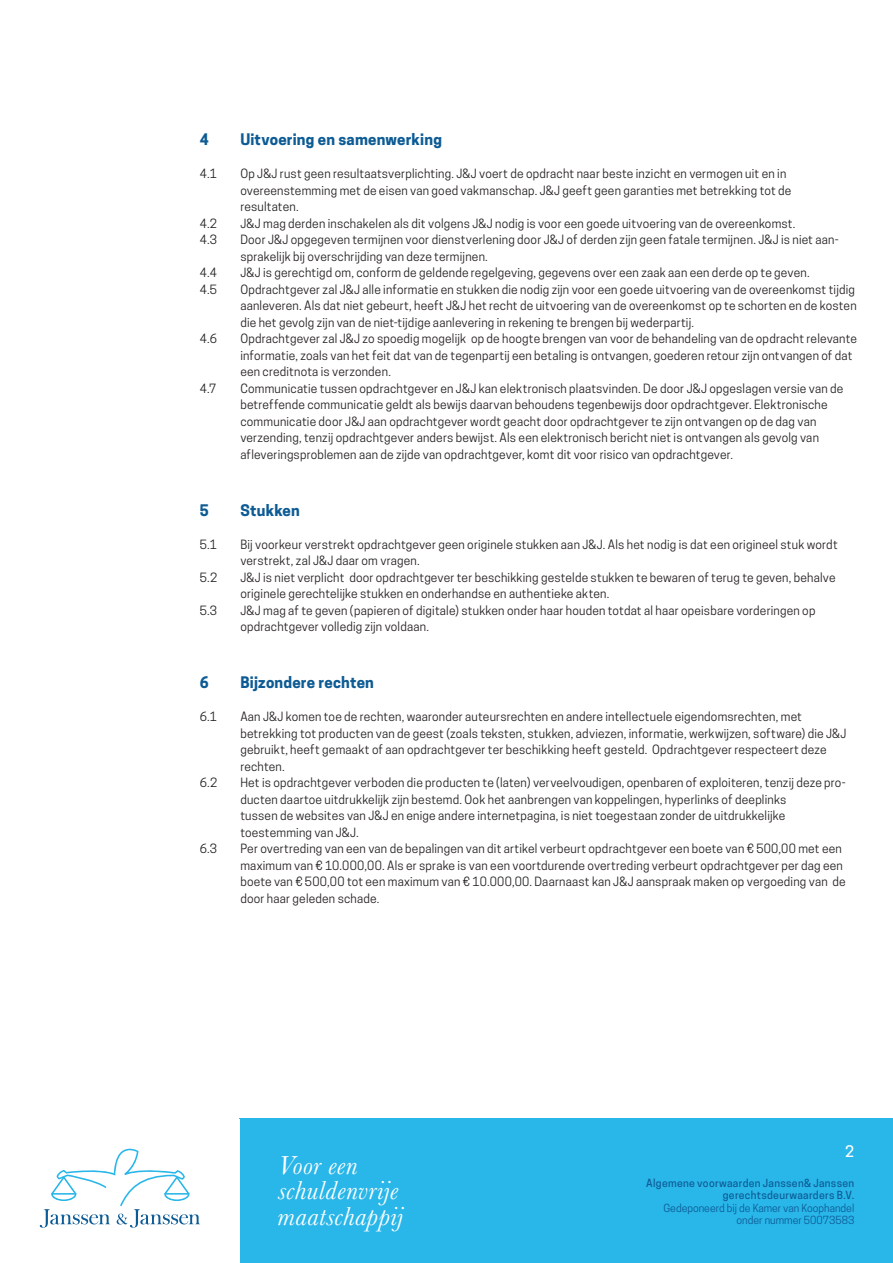
<style>
.page{position:relative;width:893px;height:1263px;background:#fff}
.page>*{position:absolute;margin:0;border:0;box-sizing:border-box;transform-origin:0 0}
.t1{font:italic 27px/25.5px "Baskerville";letter-spacing:.015em;color:#fff}
.t2{font:700 15px "Cooper Hewitt";letter-spacing:.015em;color:#0d5b94}
.t3{font:500 15px "Cooper Hewitt";color:#fff}
.t4{font:12px/16.5px "Cooper Hewitt";letter-spacing:.015em;color:#231f20}
.t5{font:500 10.5px "Cooper Hewitt";letter-spacing:.03em;color:#0d5b94}
.t6{font:10.5px "Cooper Hewitt";color:#0d5b94}
</style>
<div class="page">
<div style="left:239px;top:1118px;width:654px;height:145px;background:#29b6e9"></div>
<svg style="left:40px;top:1148px;width:160px;height:80px"></svg>
<p class="t2" style="left:200px;top:131px;width:10px">4</p>
<p class="t2" style="left:240px;top:131px;width:203px">Uitvoering en samenwerking</p>
<p class="t4" style="left:200px;top:165px;width:19px">4.1</p>
<p class="t4" style="left:240px;top:165px;width:553px">Op J&amp;J rust geen resultaatsverplichting. J&amp;J voert de opdracht naar beste inzicht en vermogen uit en in overeenstemming met de eisen van goed vakmanschap. J&amp;J geeft geen garanties met betrekking tot de resultaten.</p>
<p class="t4" style="left:200px;top:215px;width:19px">4.2</p>
<p class="t4" style="left:240px;top:215px;width:557px">J&amp;J mag derden inschakelen als dit volgens J&amp;J nodig is voor een goede uitvoering van de overeenkomst.</p>
<p class="t4" style="left:200px;top:231px;width:19px">4.3</p>
<p class="t4" style="left:240px;top:231px;width:600px">Door J&amp;J opgegeven termijnen voor dienstverlening door J&amp;J of derden zijn geen fatale termijnen. J&amp;J is niet aan&shy;sprakelijk bij overschrijding van deze termijnen.</p>
<p class="t4" style="left:200px;top:264px;width:19px">4.4</p>
<p class="t4" style="left:240px;top:264px;width:571px">J&amp;J is gerechtigd om, conform de geldende regelgeving, gegevens over een zaak aan een derde op te geven.</p>
<p class="t4" style="left:200px;top:281px;width:19px">4.5</p>
<p class="t4" style="left:240px;top:281px;width:618px">Opdrachtgever zal J&amp;J alle informatie en stukken die nodig zijn voor een goede uitvoering van de overeenkomst tijdig aanleveren. Als dat niet gebeurt, heeft J&amp;J het recht de uitvoering van de overeenkomst op te schorten en de kosten die het gevolg zijn van de niet-tijdige aanlevering in rekening te brengen bij wederpartij.</p>
<p class="t4" style="left:200px;top:330px;width:19px">4.6</p>
<p class="t4" style="left:240px;top:330px;width:618px">Opdrachtgever zal J&amp;J zo spoedig mogelijk op de hoogte brengen van voor de behandeling van de opdracht relevante informatie, zoals van het feit dat van de tegenpartij een betaling is ontvangen, goederen retour zijn ontvangen of dat een creditnota is verzonden.</p>
<p class="t4" style="left:200px;top:380px;width:18px">4.7</p>
<p class="t4" style="left:240px;top:380px;width:604px">Communicatie tussen opdrachtgever en J&amp;J kan elektronisch plaatsvinden. De door J&amp;J opgeslagen versie van de betreffende communicatie geldt als bewijs daarvan behoudens tegenbewijs door opdrachtgever. Elektronische communicatie door J&amp;J aan opdrachtgever wordt geacht door opdrachtgever te zijn ontvangen op de dag van verzending, tenzij opdrachtgever anders bewijst. Als een elektronisch bericht niet is ontvangen als gevolg van afleveringsproblemen aan de zijde van opdrachtgever, komt dit voor risico van opdrachtgever.</p>
<p class="t2" style="left:200px;top:501px;width:10px">5</p>
<p class="t2" style="left:240px;top:501px;width:61px">Stukken</p>
<p class="t4" style="left:200px;top:536px;width:19px">5.1</p>
<p class="t4" style="left:240px;top:536px;width:599px">Bij voorkeur verstrekt opdrachtgever geen originele stukken aan J&amp;J. Als het nodig is dat een origineel stuk wordt verstrekt, zal J&amp;J daar om vragen.</p>
<p class="t4" style="left:200px;top:569px;width:19px">5.2</p>
<p class="t4" style="left:240px;top:569px;width:597px">J&amp;J is niet verplicht door opdrachtgever ter beschikking gestelde stukken te bewaren of terug te geven, behalve originele gerechtelijke stukken en onderhandse en authentieke akten.</p>
<p class="t4" style="left:200px;top:602px;width:19px">5.3</p>
<p class="t4" style="left:240px;top:602px;width:577px">J&amp;J mag af te geven (papieren of digitale) stukken onder haar houden totdat al haar opeisbare vorderingen op opdrachtgever volledig zijn voldaan.</p>
<p class="t2" style="left:200px;top:674px;width:10px">6</p>
<p class="t2" style="left:240px;top:674px;width:135px">Bijzondere rechten</p>
<p class="t4" style="left:200px;top:708px;width:19px">6.1</p>
<p class="t4" style="left:240px;top:708px;width:608px">Aan J&amp;J komen toe de rechten, waaronder auteursrechten en andere intellectuele eigendomsrechten, met betrekking tot producten van de geest (zoals teksten, stukken, adviezen, informatie, werkwijzen, software) die J&amp;J gebruikt, heeft gemaakt of aan opdrachtgever ter beschikking heeft gesteld. Opdrachtgever respecteert deze rechten.</p>
<p class="t4" style="left:200px;top:774px;width:19px">6.2</p>
<p class="t4" style="left:240px;top:774px;width:607px">Het is opdrachtgever verboden die producten te (laten) verveelvoudigen, openbaren of exploiteren, tenzij deze pro&shy;ducten daartoe uitdrukkelijk zijn bestemd. Ook het aanbrengen van koppelingen, hyperlinks of deeplinks<br>tussen de websites van J&amp;J en enige andere internetpagina, is niet toegestaan zonder de uitdrukkelijke toestemming van J&amp;J.</p>
<p class="t4" style="left:200px;top:840px;width:19px">6.3</p>
<p class="t4" style="left:240px;top:840px;width:607px">Per overtreding van een van de bepalingen van dit artikel verbeurt opdrachtgever een boete van € 500,00 met een maximum van € 10.000,00. Als er sprake is van een voortdurende overtreding verbeurt opdrachtgever per dag een boete van € 500,00 tot een maximum van € 10.000,00. Daarnaast kan J&amp;J aanspraak maken op vergoeding van de door haar geleden schade.</p>
<p class="t3" style="left:845px;top:1143px;width:10px">2</p>
<p class="t1" style="left:278px;top:1152px;width:81px">Voor een</p>
<p class="t1" style="left:278px;top:1177px;width:127px">schuldenvrije maatschappij</p>
<p class="t5" style="left:646px;top:1177px;width:209px">Algemene voorwaarden Janssen&amp; Janssen</p>
<p class="t5" style="left:723px;top:1189px;width:133px">gerechtsdeurwaarders B.V.</p>
<p class="t6" style="left:663px;top:1201px;width:192px">Gedeponeerd bij de Kamer van Koophandel</p>
<p class="t6" style="left:736px;top:1214px;width:119px">onder nummer 50073583</p>
</div>
